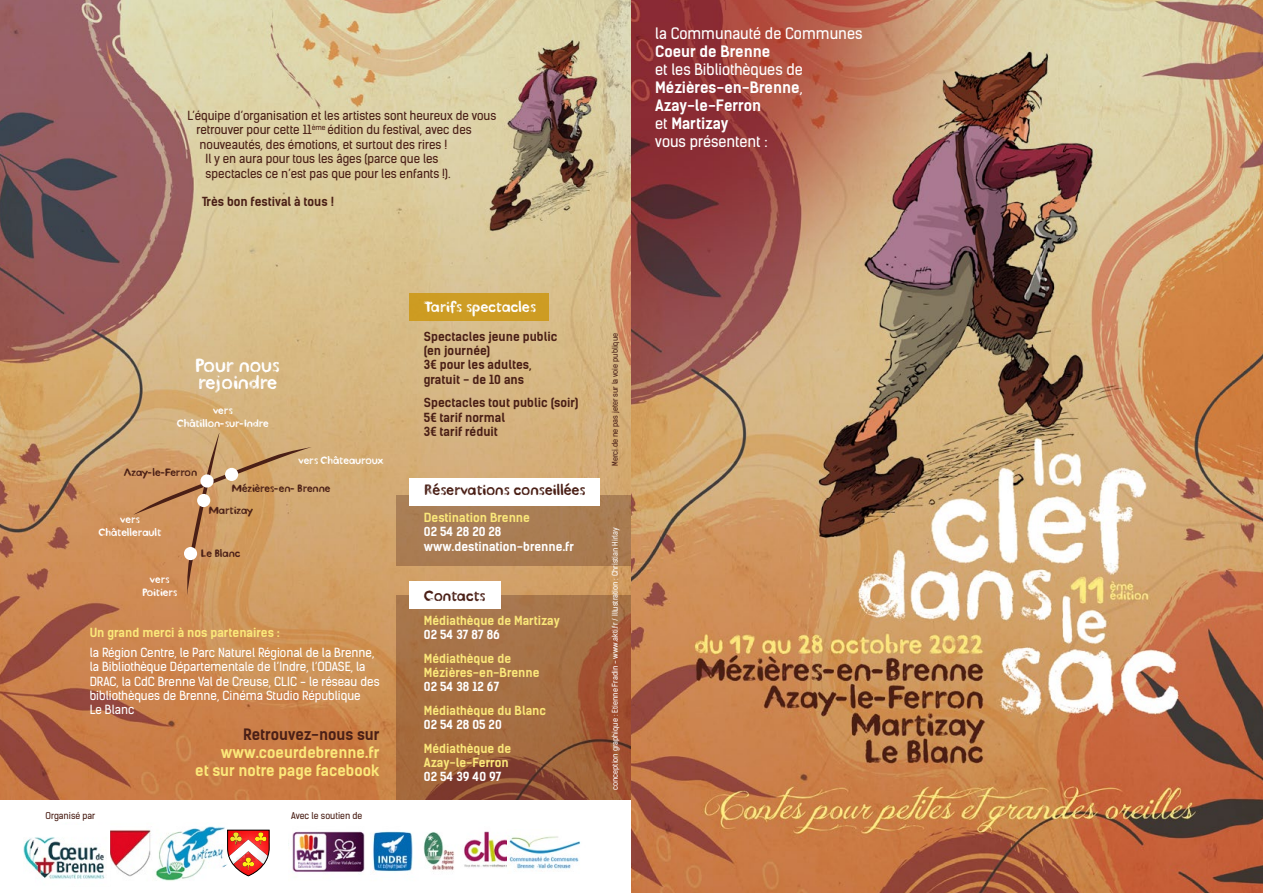
<style>
.page{position:relative;width:1263px;height:893px;background:#fff}
.page>*{position:absolute;margin:0;border:0;box-sizing:border-box;transform-origin:0 0}
.t1{font:19.2px/17.1px "Kind Typebeta 01";color:#fff}
.t2{font:700 15px/18px "Kelson Sans";color:#fff}
.t3{font:700 15px/18px "Kelson Sans";color:#fbe87a;text-align:right}
.t4{font:15px "Kind Typebeta 01";color:#4a1f16}
.t5{font:15px "Kelson Sans";color:#fff}
.t6{font:700 15px "Kelson Sans";color:#4a1f16}
.t7{font:15px "Kind Typebeta 01";color:#fff}
.t8{font:12px "Kelson Sans";color:#4a1f16}
.t9{font:12px/14.4px "Kelson Sans";color:#fff}
.t10{font:700 12px/14.4px "Kelson Sans";color:#fbe87a}
.t11{font:700 12px/14.4px "Kelson Sans";color:#4a1f16}
.t12{font:700 12px/14.4px "Kelson Sans";color:#fff}
.t13{font:10.65px/12.9px "Kind Typebeta 01";color:#fff;text-align:center}
.t14{font:10.65px "Kind Typebeta 01";color:#4a1f16}
.t15{font:9px "Kelson Sans";color:#4a1f16}
.t16{font:7.5px "Kelson Sans";color:#fff}
.t17{font:7.5px "Kelson Sans";color:#4a1f16}
.s1{font-weight:400}
</style>
<div class="page">
<img style="left:0;top:0;width:631px;height:800px">
<svg style="left:396px;top:595px;width:235px;height:205px;background:#a0653d"></svg>
<div style="left:396px;top:495px;width:363px;height:71px;background:#a97d53"></div>
<img style="left:631px;top:0;width:632px;height:893px">
<div style="left:409px;top:293px;width:140px;height:28px;background:#cd9c23"></div>
<div style="left:409px;top:478px;width:191px;height:28px;background:#fff"></div>
<div style="left:409px;top:581px;width:91px;height:28px;background:#fff"></div>
<img style="left:110px;top:826px;width:117px;height:55px">
<img style="left:288px;top:831px;width:219px;height:41px">
<img style="left:507px;top:836px;width:74px;height:35px">
<svg style="left:133px;top:433px;width:179px;height:162px;background:#cd9a64"></svg>
<div style="left:197px;top:494px;width:13px;height:13px;background:#fff;border-radius:50%"></div>
<div style="left:184px;top:547px;width:13px;height:13px;background:#fff;border-radius:50%"></div>
<div style="left:225px;top:468px;width:13px;height:13px;background:#fff;border-radius:50%"></div>
<div style="left:200px;top:474px;width:14px;height:14px;background:#fff;border-radius:50%"></div>
<img style="left:23px;top:837px;width:82px;height:42px">
<svg style="left:227px;top:830px;width:42px;height:46px"></svg>
<p class="t8" style="left:188px;top:108px;width:310px">L’équipe d’organisation et les artistes sont heureux de vous</p>
<p class="t8" style="left:197px;top:123px;width:277px">retrouver pour cette 11<sup>ème</sup> édition du festival, avec des</p>
<p class="t8" style="left:200px;top:137px;width:249px">nouveautés, des émotions, et surtout des rires !</p>
<p class="t8" style="left:206px;top:151px;width:234px">Il y en aura pour tous les âges (parce que les</p>
<p class="t8" style="left:206px;top:166px;width:246px">spectacles ce n’est pas que pour les enfants !).</p>
<p class="t11" style="left:202px;top:195px;width:133px">Très bon festival à tous !</p>
<p class="t5" style="left:655px;top:24px;width:209px">la Communauté de Communes</p>
<p class="t2" style="left:655px;top:43px;width:117px">Coeur de Brenne</p>
<p class="t2" style="left:655px;top:61px;width:149px"><span class="s1">et les Bibliothèques de<br></span>Mézières-en-Brenne<span class="s1">,<br></span>Azay-le-Ferron<br><span class="s1">et</span> Martizay<br><span class="s1">vous présentent :</span></p>
<h1 class="t1" style="left:195px;top:357px;width:86px">Pour nous rejoindre</h1>
<p class="t13" style="left:177px;top:404px;width:93px">vers<br>Châtillon-sur-Indre</p>
<p class="t14" style="left:124px;top:466px;width:74px">Azay-le-Ferron</p>
<p class="t13" style="left:298px;top:454px;width:86px">vers Châteauroux</p>
<p class="t13" style="left:98px;top:513px;width:64px">vers<br>Châtellerault</p>
<p class="t13" style="left:142px;top:573px;width:36px">vers<br>Poitiers</p>
<p class="t14" style="left:232px;top:482px;width:100px">Mézières-en- Brenne</p>
<p class="t14" style="left:208px;top:504px;width:46px">Martizay</p>
<p class="t14" style="left:200px;top:547px;width:41px">Le Blanc</p>
<p class="t10" style="left:90px;top:626px;width:192px">Un grand merci à nos partenaires :</p>
<p class="t9" style="left:90px;top:645px;width:291px">la Région Centre, le Parc Naturel Régional de la Brenne, la Bibliothèque Départementale de l’Indre, l’ODASE, la DRAC, la CdC Brenne Val de Creuse, CLIC - le réseau des bibliothèques de Brenne, Cinéma Studio République<br>Le Blanc</p>
<p class="t6" style="left:243px;top:725px;width:138px">Retrouvez-nous sur</p>
<p class="t3" style="left:195px;top:744px;width:186px">www.coeurdebrenne.fr<br>et sur notre page facebook</p>
<p class="t15" style="left:45px;top:810px;width:51px">Organisé par</p>
<p class="t15" style="left:291px;top:810px;width:73px">Avec le soutien de</p>
<p class="t7" style="left:424px;top:298px;width:113px">Tarifs spectacles</p>
<p class="t11" style="left:424px;top:329px;width:135px">Spectacles jeune public (en journée)<br>3€ pour les adultes, gratuit - de 10 ans</p>
<p class="t11" style="left:424px;top:396px;width:156px">Spectacles tout public (soir)<br>5€ tarif normal<br>3€ tarif réduit</p>
<p class="t4" style="left:424px;top:481px;width:162px">Réservations conseillées</p>
<p class="t10" style="left:424px;top:510px;width:108px">Destination Brenne</p>
<p class="t12" style="left:424px;top:525px;width:152px">02 54 28 20 28 www.destination-brenne.fr</p>
<p class="t4" style="left:424px;top:587px;width:62px">Contacts</p>
<p class="t10" style="left:424px;top:613px;width:137px">Médiathèque de Martizay</p>
<p class="t12" style="left:424px;top:628px;width:78px">02 54 37 87 86</p>
<p class="t10" style="left:424px;top:651px;width:117px">Médiathèque de<br>Mézières-en-Brenne</p>
<p class="t12" style="left:424px;top:680px;width:77px">02 54 38 12 67</p>
<p class="t10" style="left:424px;top:703px;width:124px">Médiathèque du Blanc</p>
<p class="t12" style="left:424px;top:718px;width:79px">02 54 28 05 20</p>
<p class="t10" style="left:424px;top:741px;width:89px">Médiathèque de<br>Azay-le-Ferron</p>
<p class="t12" style="left:424px;top:770px;width:79px">02 54 39 40 97</p>
<p class="t17" style="left:610px;top:466px;width:134px;rotate:-90deg">Merci de ne pas jeter sur la voie publique</p>
<p class="t16" style="left:610px;top:790px;width:264px;rotate:-90deg">conception graphique : Etienne Fradin - www.akti.fr / Illustration : Christian Hirlay</p>
</div>
